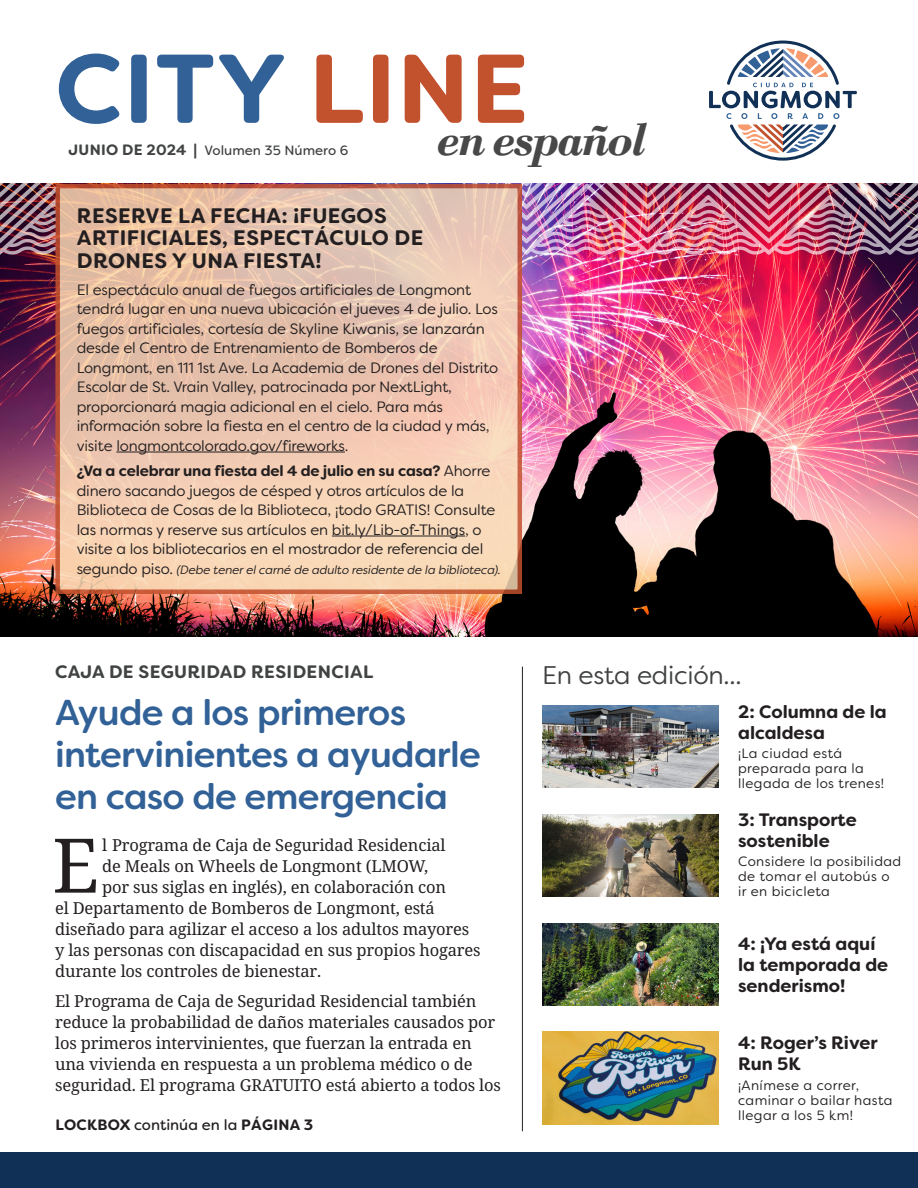
<style>
.page{position:relative;width:918px;height:1188px;background:#fff}
.page>*{position:absolute;margin:0;border:0;box-sizing:border-box;transform-origin:0 0}
.t1{font:700 97.5px "Filson Soft";letter-spacing:.01em;color:#316196}
.t2{font:75.3px "Noto Serif";color:#231f20}
.t3{font:italic 700 48px "Bodoni";letter-spacing:-.05em;color:#474847}
.body_copy{font:500 36px/42px "Filson Soft";letter-spacing:-.02em;color:#316196}
.body_copy-2{font:25.5px "Filson Soft";letter-spacing:-.01em;color:#414343}
.t4{font:700 21px/22.5px "Filson Soft";letter-spacing:.02em;color:#231f20}
.body_copy-3{font:700 18px/21px "Filson Soft";color:#231f20}
.t5{font:700 18px "Filson Soft";letter-spacing:.02em;color:#414343}
.t6{font:16.5px/21px "Noto Serif";letter-spacing:-.01em;color:#231f20}
.t7{font:15px/19.5px "Filson Soft";letter-spacing:-.01em;color:#231f20}
.t8{font:700 15px "Filson Soft";letter-spacing:.02em;color:#231f20}
.body_copy-4{font:13.5px/15px "Filson Soft";letter-spacing:.03em;color:#231f20}
.t9{font:13.5px "Filson Soft";color:#414343}
.t10{font:italic 12px "Filson Soft";letter-spacing:-.01em;color:#231f20}
.s1{color:#c2512e}
.s2{font-weight:700;font-size:15px}
.s3{font-weight:700}
.s4{font-style:normal;font-size:15px}
.s5{font-weight:400}
</style>
<div class="page">
<img style="left:0;top:184px;width:918px;height:452px">
<img style="left:0;top:184px;width:55px;height:71px">
<img style="left:523px;top:184px;width:395px;height:71px">
<svg style="left:55px;top:184px;width:467px;height:410px;background:#ebc4ac"></svg>
<div style="left:0;top:1152px;width:918px;height:36px;background:#113056"></div>
<hr style="left:522px;top:667px;width:1px;height:464px;background:#231f20">
<hr style="left:116px;top:452px;width:229px;height:1px;background:#231f20">
<hr style="left:332px;top:536px;width:133px;height:1px;background:#231f20">
<img style="left:542px;top:705px;width:177px;height:83px">
<img style="left:542px;top:814px;width:177px;height:83px">
<img style="left:542px;top:923px;width:177px;height:83px">
<img style="left:542px;top:1032px;width:177px;height:92px">
<svg style="left:709px;top:41px;width:148px;height:120px"></svg>
<p class="t1" style="left:55px;top:26px;width:475px">CITY <span class="s1">LINE</span></p>
<p class="t9" style="left:69px;top:141px;width:281px"><span class="s2">JUNIO DE 2024 |</span> Volumen 35 Número 6</p>
<p class="t3" style="left:437px;top:111px;width:211px">en español</p>
<p class="t4" style="left:77px;top:204px;width:348px">RESERVE LA FECHA: ¡FUEGOS<br>ARTIFICIALES, ESPECTÁCULO DE<br>DRONES Y UNA FIESTA!</p>
<p class="t7" style="left:77px;top:279px;width:423px">El espectáculo anual de fuegos artificiales de Longmont tendrá lugar en una nueva ubicación el jueves 4 de julio. Los fuegos artificiales, cortesía de Skyline Kiwanis, se lanzarán desde el Centro de Entrenamiento de Bomberos de Longmont, en 111 1st Ave. La Academia de Drones del Distrito Escolar de St. Vrain Valley, patrocinada por NextLight, proporcionará magia adicional en el cielo. Para más información sobre la fiesta en el centro de la ciudad y más, visite longmontcolorado.gov/fireworks.</p>
<p class="t7" style="left:77px;top:461px;width:420px"><span class="s3">¿Va a celebrar una fiesta del 4 de julio en su casa?</span> Ahorre dinero sacando juegos de césped y otros artículos de la Biblioteca de Cosas de la Biblioteca, ¡todo GRATIS! Consulte las normas y reserve sus artículos en bit.ly/Lib-of-Things, o visite a los bibliotecarios en el mostrador de referencia del</p>
<p class="t10" style="left:77px;top:562px;width:426px"><span class="s4">segundo piso.</span> (Debe tener el carné de adulto residente de la biblioteca).</p>
<p class="t5" style="left:55px;top:660px;width:320px">CAJA DE SEGURIDAD RESIDENCIAL</p>
<p class="body_copy" style="left:55px;top:691px;width:427px">Ayude a los primeros intervinientes a ayudarle en caso de emergencia</p>
<p class="t2" style="left:52px;top:814px;width:48px">E</p>
<p class="t6" style="left:102px;top:835px;width:345px">l Programa de Caja de Seguridad Residencial</p>
<p class="t6" style="left:102px;top:856px;width:328px">de Meals on Wheels de Longmont (LMOW,</p>
<p class="t6" style="left:102px;top:877px;width:346px">por sus siglas en inglés), en colaboración con</p>
<p class="t6" style="left:55px;top:898px;width:381px">el Departamento de Bomberos de Longmont, está</p>
<p class="t6" style="left:55px;top:919px;width:416px">diseñado para agilizar el acceso a los adultos mayores</p>
<p class="t6" style="left:55px;top:940px;width:427px">y las personas con discapacidad en sus propios hogares</p>
<p class="t6" style="left:55px;top:961px;width:268px">durante los controles de bienestar.</p>
<p class="t6" style="left:55px;top:991px;width:447px">El Programa de Caja de Seguridad Residencial también reduce la probabilidad de daños materiales causados por los primeros intervinientes, que fuerzan la entrada en una vivienda en respuesta a un problema médico o de seguridad. El programa GRATUITO está abierto a todos los</p>
<p class="t8" style="left:56px;top:1115px;width:259px">LOCKBOX <span class="s5">continúa en la</span> PÁGINA 3</p>
<p class="body_copy-2" style="left:542px;top:658px;width:201px">En esta edición...</p>
<p class="body_copy-3" style="left:738px;top:701px;width:150px">2: Columna de la alcaldesa</p>
<p class="body_copy-4" style="left:738px;top:746px;width:148px">¡La ciudad está preparada para la llegada de los trenes!</p>
<p class="body_copy-3" style="left:738px;top:809px;width:120px">3: Transporte sostenible</p>
<p class="body_copy-4" style="left:738px;top:854px;width:165px">Considere la posibilidad de tomar el autobús o ir en bicicleta</p>
<p class="body_copy-3" style="left:738px;top:933px;width:152px">4: ¡Ya está aquí la temporada de senderismo!</p>
<p class="body_copy-3" style="left:738px;top:1033px;width:141px">4: Roger’s River<br>Run 5K</p>
<p class="body_copy-4" style="left:738px;top:1078px;width:156px">¡Anímese a correr, caminar o bailar hasta llegar a los 5 km!</p>
</div>
